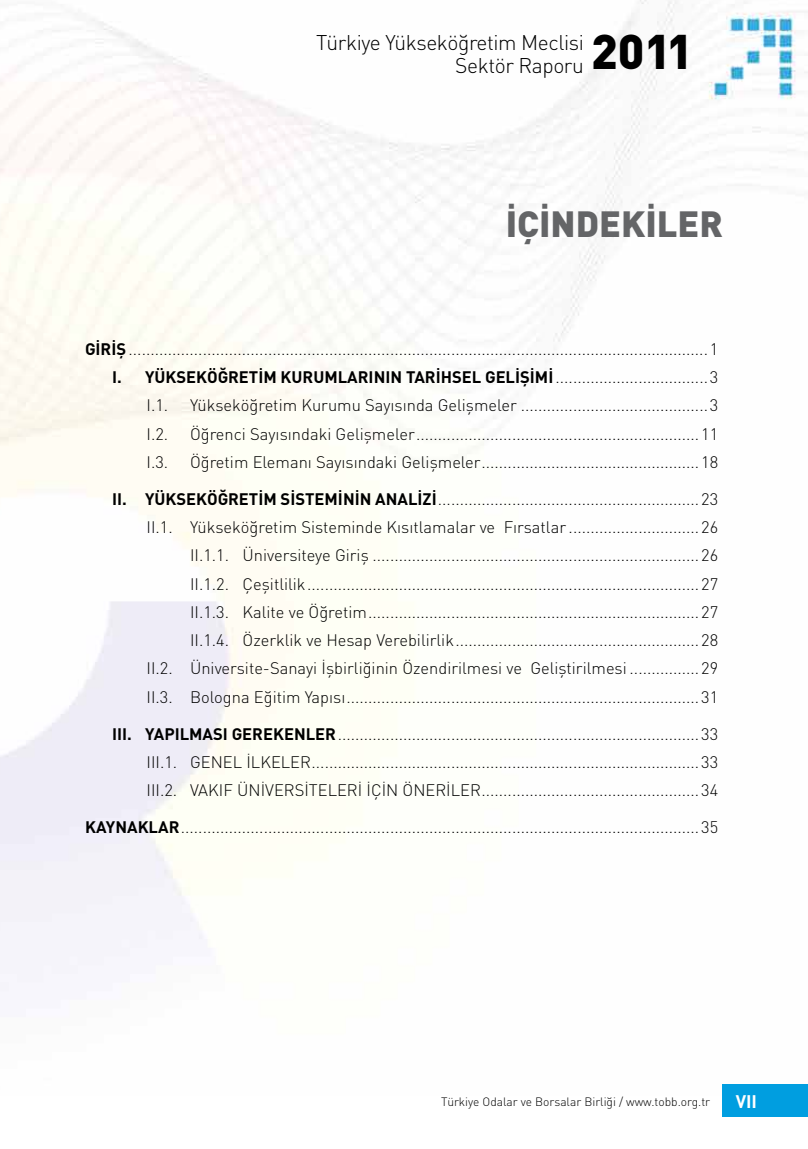
<style>
.page{position:relative;width:808px;height:1149px;background:#fff}
.page>*{position:absolute;margin:0;border:0;box-sizing:border-box;transform-origin:0 0}
.t1{font:900 48px "DIN Pro";color:#000}
.t2{font:900 36px "DIN Pro";color:#646567}
.t3{font:300 21px/22.5px "DIN Pro";letter-spacing:-.02em;color:#000;text-align:right}
.t4{font:700 18px "DIN Pro";color:#fff}
.t5{font:300 16.5px/28.2px "DIN Pro";color:#000;text-align:right}
.t6{font:700 16.5px "DIN Pro";color:#000}
.t7{font:300 12px "DIN Pro";color:#000}
.s1{font-weight:700}
.s2{font-weight:300}
</style>
<div class="page">
<img style="left:0;top:0;width:808px;height:1094px">
<div style="left:723px;top:1084px;width:85px;height:32px;background:#009ee0"></div>
<p class="t3" style="left:316px;top:31px;width:269px">Türkiye Yükseköğretim Meclisi<br>Sektör Raporu</p>
<h1 class="t1" style="left:591px;top:19px;width:103px">2011</h1>
<h2 class="t2" style="left:506px;top:200px;width:219px">İÇİNDEKİLER</h2>
<p class="t5" style="left:85px;top:334px;width:635px"><span class="s1">GİRİŞ</span> .....................................................................................................................................1</p>
<p class="t6" style="left:112px;top:366px;width:607px">I. YÜKSEKÖĞRETİM KURUMLARININ TARİHSEL GELİŞİMİ<span class="s2">...................................3</span></p>
<p class="t5" style="left:147px;top:390px;width:23px">I.1.</p>
<p class="t5" style="left:190px;top:390px;width:530px">Yükseköğretim Kurumu Sayısında Gelişmeler ...........................................3</p>
<p class="t5" style="left:147px;top:419px;width:23px">I.2.</p>
<p class="t5" style="left:190px;top:419px;width:530px">Öğrenci Sayısındaki Gelişmeler.................................................................11</p>
<p class="t5" style="left:147px;top:447px;width:23px">I.3.</p>
<p class="t5" style="left:190px;top:447px;width:530px">Öğretim Elemanı Sayısındaki Gelişmeler..................................................18</p>
<p class="t5" style="left:112px;top:484px;width:607px"><span class="s1">II. YÜKSEKÖĞRETİM SİSTEMİNİN ANALİZİ</span>............................................................23<br>II.1. Yükseköğretim Sisteminde Kısıtlamalar ve Fırsatlar ..............................26<br>II.1.1. Üniversiteye Giriş ...........................................................................26<br>II.1.2. Çeşitlilik..........................................................................................27<br>II.1.3. Kalite ve Öğretim............................................................................27<br>II.1.4. Özerklik ve Hesap Verebilirlik........................................................28<br>II.2. Üniversite-Sanayi İşbirliğinin Özendirilmesi ve Geliştirilmesi ................29<br>II.3. Bologna Eğitim Yapısı.................................................................................31</p>
<p class="t5" style="left:147px;top:718px;width:573px;text-align:justify;text-indent:-35px"><span class="s1">III. YAPILMASI GEREKENLER</span>...................................................................................33<br>III.1. GENEL İLKELER.........................................................................................33<br>III.2. VAKIF ÜNİVERSİTELERİ İÇİN ÖNERİLER..................................................34</p>
<p class="t5" style="left:85px;top:811px;width:635px"><span class="s1">KAYNAKLAR</span>.......................................................................................................................35</p>
<p class="t7" style="left:441px;top:1092px;width:270px">Türkiye Odalar ve Borsalar Birliği / www.tobb.org.tr</p>
<p class="t4" style="left:736px;top:1088px;width:23px">VII</p>
</div>
